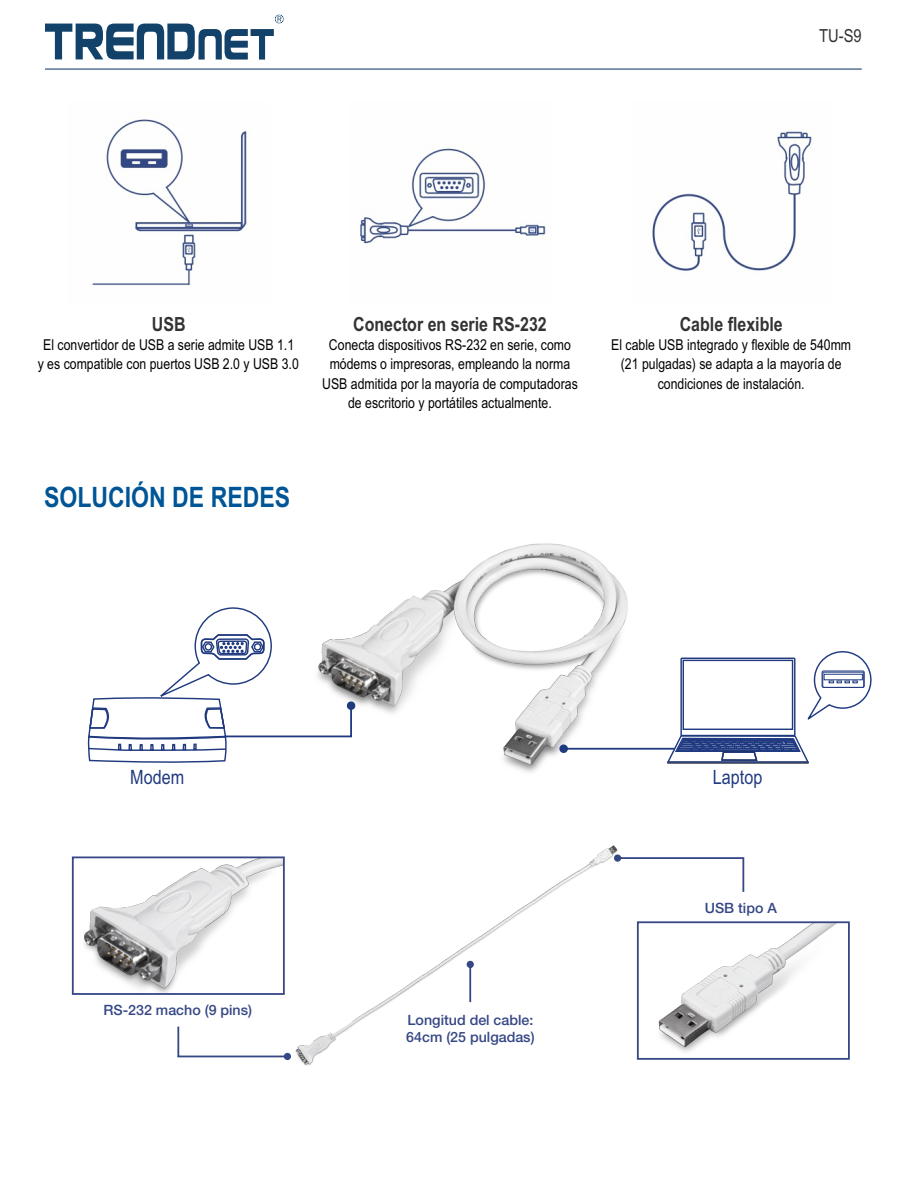
<style>
.page{position:relative;width:918px;height:1188px;background:#fff}
.page>*{position:absolute;margin:0;border:0;box-sizing:border-box;transform-origin:0 0}
.t1{font:700 28.2px "Arial Narrow";color:#005596}
.t2{font:19.65px "Arial Narrow";color:#203a80}
.t3{font:700 19.5px "Arial Narrow";color:#333}
.t4{font:18px "Arial Narrow";color:#333}
.t5{font:15px/19.5px "Arial Narrow";color:#000;text-align:center}
.t6{font:500 14.25px/16.6px "Helvetica Neue";color:#354785}
</style>
<div class="page">
<img style="left:92px;top:119px;width:155px;height:167px">
<img style="left:360px;top:148px;width:186px;height:96px">
<img style="left:652px;top:131px;width:160px;height:140px">
<svg style="left:45px;top:15px;width:238px;height:45px"></svg>
<hr style="left:45px;top:68px;width:817px;height:2px;background:#32537e">
<img style="left:295px;top:845px;width:322px;height:221px">
<svg style="left:467px;top:961px;width:7px;height:41px"></svg>
<img style="left:84px;top:860px;width:198px;height:132px">
<div style="left:72px;top:857px;width:213px;height:138px;border:2px solid #354785"></div>
<img style="left:658px;top:924px;width:178px;height:128px">
<div style="left:637px;top:921px;width:213px;height:139px;border:2px solid #354785"></div>
<svg style="left:614px;top:854px;width:130px;height:38px"></svg>
<svg style="left:177px;top:1027px;width:114px;height:33px"></svg>
<img style="left:355px;top:543px;width:273px;height:230px">
<div style="left:680px;top:658px;width:116px;height:78px;border:1px solid #203a81"></div>
<div style="left:683px;top:660px;width:110px;height:70px;border:1px solid #203a81"></div>
<svg style="left:807px;top:651px;width:65px;height:69px"></svg>
<svg style="left:87px;top:607px;width:268px;height:156px"></svg>
<svg style="left:559px;top:734px;width:250px;height:30px"></svg>
<p class="t4" style="left:819px;top:28px;width:44px">TU-S9</p>
<h3 class="t3" style="left:152px;top:317px;width:35px">USB</h3>
<p class="t5" style="left:38px;top:336px;width:263px">El convertidor de USB a serie admite USB 1.1<br>y es compatible con puertos USB 2.0 y USB 3.0</p>
<h3 class="t3" style="left:353px;top:317px;width:195px">Conector en serie RS-232</h3>
<p class="t5" style="left:322px;top:336px;width:257px">Conecta dispositivos RS-232 en serie, como módems o impresoras, empleando la norma USB admitida por la mayoría de computadoras de escritorio y portátiles actualmente.</p>
<h1 class="t1" style="left:44px;top:487px;width:248px">SOLUCIÓN DE REDES</h1>
<h3 class="t3" style="left:680px;top:317px;width:105px">Cable flexible</h3>
<p class="t5" style="left:611px;top:336px;width:241px">El cable USB integrado y flexible de 540mm (21 pulgadas) se adapta a la mayoría de condiciones de instalación.</p>
<h2 class="t2" style="left:130px;top:770px;width:55px">Modem</h2>
<h2 class="t2" style="left:713px;top:770px;width:51px">Laptop</h2>
<p class="t6" style="left:104px;top:1002px;width:150px">RS-232 macho (9 pins)</p>
<p class="t6" style="left:406px;top:1013px;width:130px">Longitud del cable:<br>64cm (25 pulgadas)</p>
<p class="t6" style="left:705px;top:901px;width:74px">USB tipo A</p>
</div>
